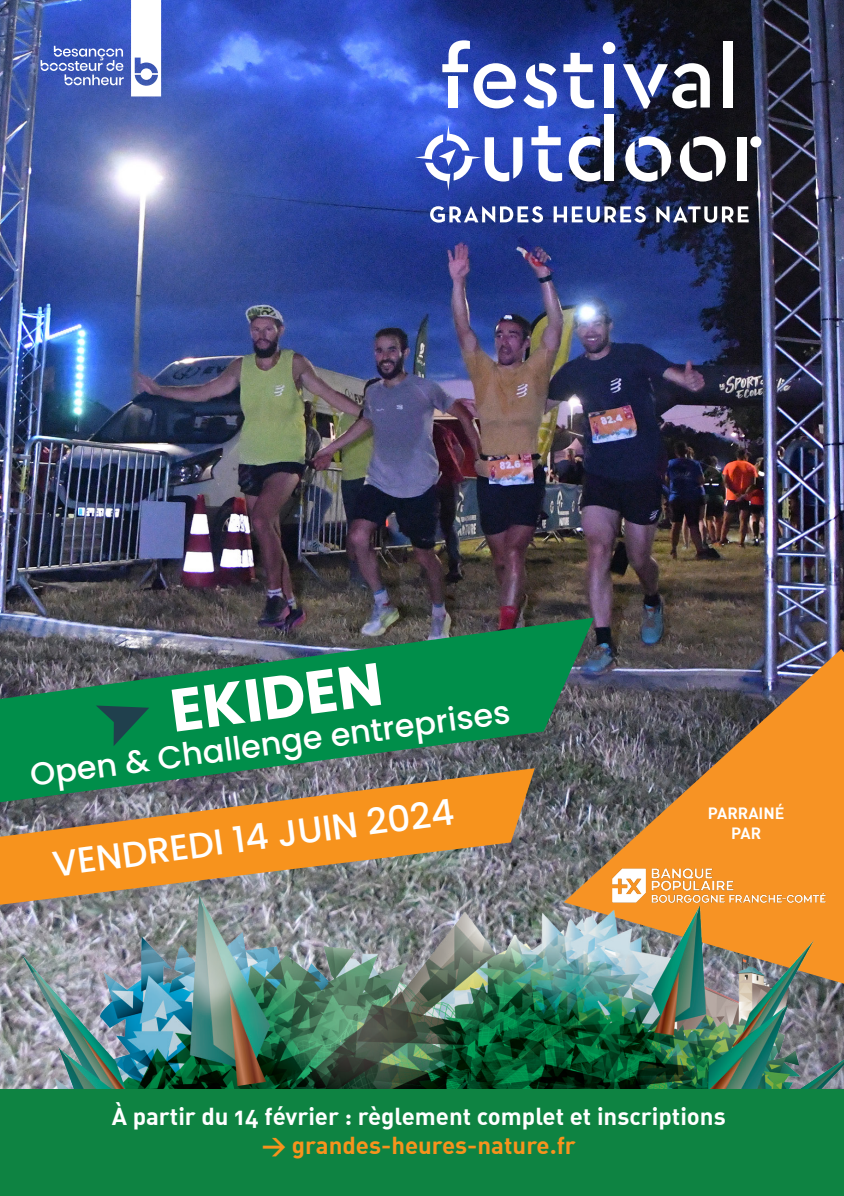
<style>
.page{position:relative;width:844px;height:1196px;background:#fff}
.page>*{position:absolute;margin:0;border:0;box-sizing:border-box;transform-origin:0 0}
.t1{font:700 60px "Poppins";color:#fff}
.t2{font:500 36px "Poppins";color:#fff}
.t3{font:500 32px "Poppins";color:#fff}
.t4{font:24px "DIN Bold Alternate";color:#fff}
.t5{font:24px "DIN Bold Alternate";color:#f7931d}
.titre_bleu{font:16px "DIN Bold Alternate";color:#fff}
</style>
<div class="page">
<img style="left:0;top:0;width:844px;height:878px">
<svg style="left:564px;top:649px;width:280px;height:229px;background:#9d7248"></svg>
<svg style="left:131px;top:0;width:30px;height:96px"></svg>
<svg style="left:41px;top:46px;width:83px;height:39px;background:#657bc6"></svg>
<img style="left:0;top:878px;width:844px;height:211px">
<svg style="left:442px;top:40px;width:74px;height:68px"></svg>
<svg style="left:523px;top:63px;width:34px;height:45px"></svg>
<svg style="left:563px;top:53px;width:31px;height:55px"></svg>
<div style="left:602px;top:42px;width:13px;height:12px;background:#fff;border-radius:50%"></div>
<div style="left:604px;top:64px;width:9px;height:43px;background:#fff"></div>
<svg style="left:623px;top:63px;width:87px;height:45px"></svg>
<div style="left:723px;top:41px;width:10px;height:66px;background:#fff"></div>
<svg style="left:531px;top:126px;width:31px;height:55px"></svg>
<div style="left:604px;top:114px;width:9px;height:66px;background:#fff"></div>
<svg style="left:569px;top:136px;width:31px;height:45px"></svg>
<svg style="left:625px;top:136px;width:46px;height:45px"></svg>
<svg style="left:680px;top:136px;width:45px;height:45px"></svg>
<div style="left:737px;top:137px;width:9px;height:43px;background:#fff"></div>
<div style="left:750px;top:136px;width:11px;height:11px;background:#fff;border-radius:50%"></div>
<svg style="left:430px;top:206px;width:113px;height:16px"></svg>
<svg style="left:553px;top:206px;width:93px;height:16px"></svg>
<svg style="left:656px;top:206px;width:92px;height:16px"></svg>
<svg style="left:415px;top:125px;width:107px;height:66px"></svg>
<svg style="left:0;top:617px;width:594px;height:188px;background:#287b58"></svg>
<svg style="left:0;top:768px;width:535px;height:139px;background:#ae874c"></svg>
<svg style="left:96px;top:705px;width:53px;height:41px;background:#0c6f4b"></svg>
<div style="left:0;top:1089px;width:844px;height:106px;background:#0e8342"></div>
<img style="left:606px;top:853px;width:234px;height:63px">
<svg style="left:0;top:0;width:4px;height:4px"></svg>
<svg style="left:840px;top:0;width:4px;height:4px"></svg>
<p class="t1" style="left:166px;top:677px;width:215px;rotate:-8deg">EKIDEN</p>
<p class="t3" style="left:28px;top:754px;width:485px;rotate:-7deg">Open &amp; Challenge entreprises</p>
<p class="t2" style="left:50px;top:845px;width:406px;rotate:-8deg">VENDREDI 14 JUIN 2024</p>
<p class="titre_bleu" style="left:708px;top:803px;width:78px">PARRAINÉ</p>
<p class="titre_bleu" style="left:731px;top:822px;width:31px">PAR</p>
<p class="t4" style="left:112px;top:1100px;width:615px">À partir du 14 février : règlement complet et inscriptions</p>
<p class="t5" style="left:262px;top:1128px;width:316px">&gt; grandes-heures-nature.fr</p>
</div>
